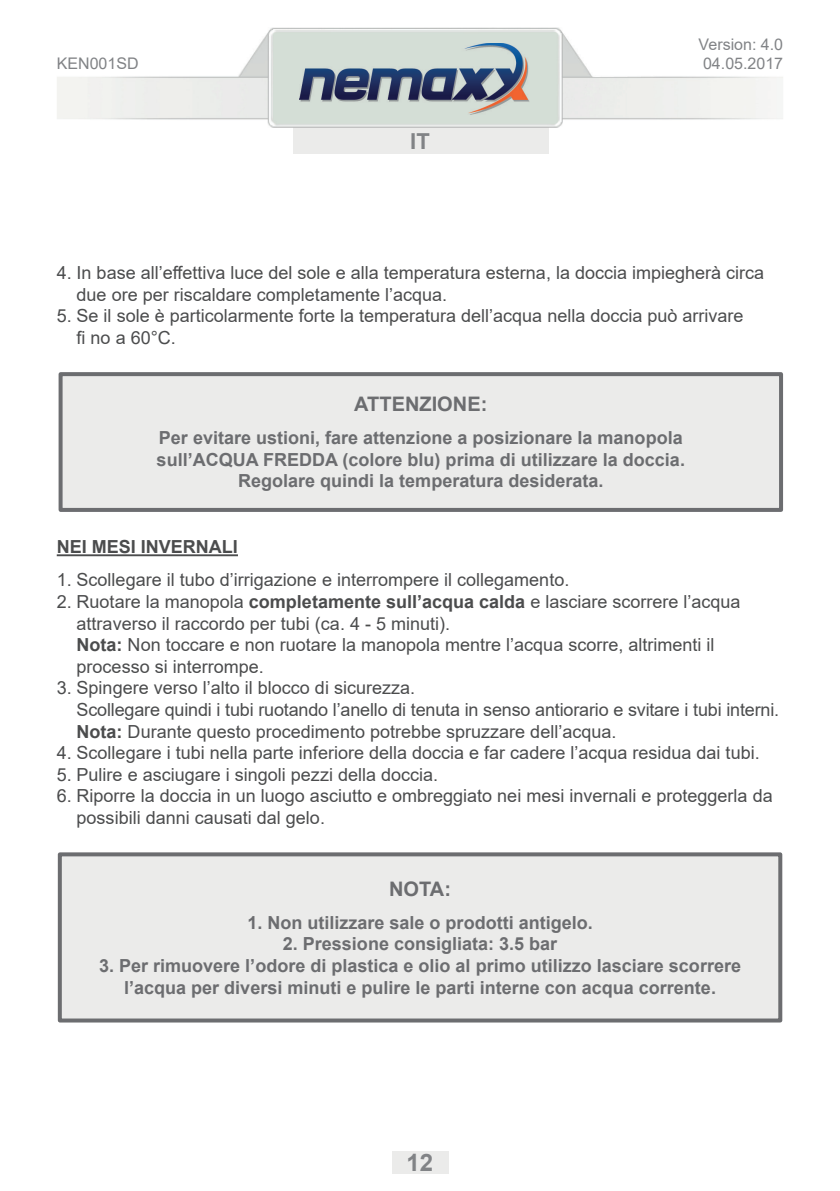
<style>
.page{position:relative;width:840px;height:1191px;background:#fff}
.page>*{position:absolute;margin:0;border:0;box-sizing:border-box;transform-origin:0 0}
.t1{font:700 24px "Arial";color:#818386}
.t2{font:700 22px "Arial";color:#818386}
.t3{font:700 20px "Arial";color:#6c6d70}
.t4{font:18px/21.6px "Arial";color:#4b4c4d}
.t5{font:700 18px/21.6px "Arial";color:#6c6d70;text-align:center}
.t6{font:700 18px "Arial";color:#4b4c4d}
.t7{font:16px "Arial";color:#818386}
.s1{font-weight:700}
</style>
<div class="page">
<div style="left:293px;top:125px;width:255px;height:28px;background:#ebebea"></div>
<img style="left:57px;top:27px;width:725px;height:101px">
<img style="left:300px;top:43px;width:229px;height:71px">
<div style="left:391px;top:1151px;width:57px;height:23px;background:#ebebea"></div>
<div style="left:61px;top:374px;width:719px;height:136px;background:#ebebea"></div>
<div style="left:59px;top:372px;width:723px;height:140px;border:4px solid #6c6d70"></div>
<div style="left:60px;top:854px;width:719px;height:166px;background:#ebebea"></div>
<div style="left:58px;top:852px;width:723px;height:170px;border:4px solid #6c6d70"></div>
<hr style="left:57px;top:554px;width:181px;height:2px;background:#4b4c4d">
<p class="t7" style="left:698px;top:33px;width:86px">Version: 4.0</p>
<p class="t7" style="left:57px;top:52px;width:83px">KEN001SD</p>
<p class="t7" style="left:702px;top:52px;width:82px">04.05.2017</p>
<p class="t2" style="left:410px;top:126px;width:21px">IT</p>
<p class="t4" style="left:77px;top:262px;width:688px;text-indent:-20px">4. In base all’effettiva luce del sole e alla temperatura esterna, la doccia impiegherà circa due ore per riscaldare completamente l’acqua.</p>
<p class="t4" style="left:77px;top:305px;width:668px;text-indent:-20px">5. Se il sole è particolarmente forte la temperatura dell’acqua nella doccia può arrivare fi no a 60°C.</p>
<p class="t3" style="left:354px;top:390px;width:134px">ATTENZIONE:</p>
<p class="t5" style="left:156px;top:427px;width:529px">Per evitare ustioni, fare attenzione a posizionare la manopola sull’ACQUA FREDDA (colore blu) prima di utilizzare la doccia.<br>Regolare quindi la temperatura desiderata.</p>
<p class="t6" style="left:57px;top:534px;width:183px">NEI MESI INVERNALI</p>
<p class="t4" style="left:57px;top:569px;width:514px">1. Scollegare il tubo d’irrigazione e interrompere il collegamento.</p>
<p class="t4" style="left:77px;top:590px;width:665px;text-indent:-20px">2. Ruotare la manopola <span class="s1">completamente sull’acqua calda</span> e lasciare scorrere l’acqua attraverso il raccordo per tubi (ca. 4 - 5 minuti).<br><span class="s1">Nota:</span> Non toccare e non ruotare la manopola mentre l’acqua scorre, altrimenti il processo si interrompe.</p>
<p class="t4" style="left:77px;top:677px;width:703px;text-indent:-20px">3. Spingere verso l’alto il blocco di sicurezza.<br>Scollegare quindi i tubi ruotando l’anello di tenuta in senso antiorario e svitare i tubi interni.<br><span class="s1">Nota:</span> Durante questo procedimento potrebbe spruzzare dell’acqua.</p>
<p class="t4" style="left:57px;top:742px;width:704px">4. Scollegare i tubi nella parte inferiore della doccia e far cadere l’acqua residua dai tubi.</p>
<p class="t4" style="left:57px;top:763px;width:382px">5. Pulire e asciugare i singoli pezzi della doccia.</p>
<p class="t4" style="left:77px;top:785px;width:697px;text-indent:-20px">6. Riporre la doccia in un luogo asciutto e ombreggiato nei mesi invernali e proteggerla da possibili danni causati dal gelo.</p>
<p class="t3" style="left:389px;top:874px;width:63px">NOTA:</p>
<p class="t5" style="left:247px;top:912px;width:347px">1. Non utilizzare sale o prodotti antigelo.</p>
<p class="t5" style="left:283px;top:933px;width:276px">2. Pressione consigliata: 3.5 bar</p>
<p class="t5" style="left:99px;top:955px;width:643px">3. Per rimuovere l’odore di plastica e olio al primo utilizzo lasciare scorrere l’acqua per diversi minuti e pulire le parti interne con acqua corrente.</p>
<h1 class="t1" style="left:406px;top:1146px;width:28px">12</h1>
</div>
